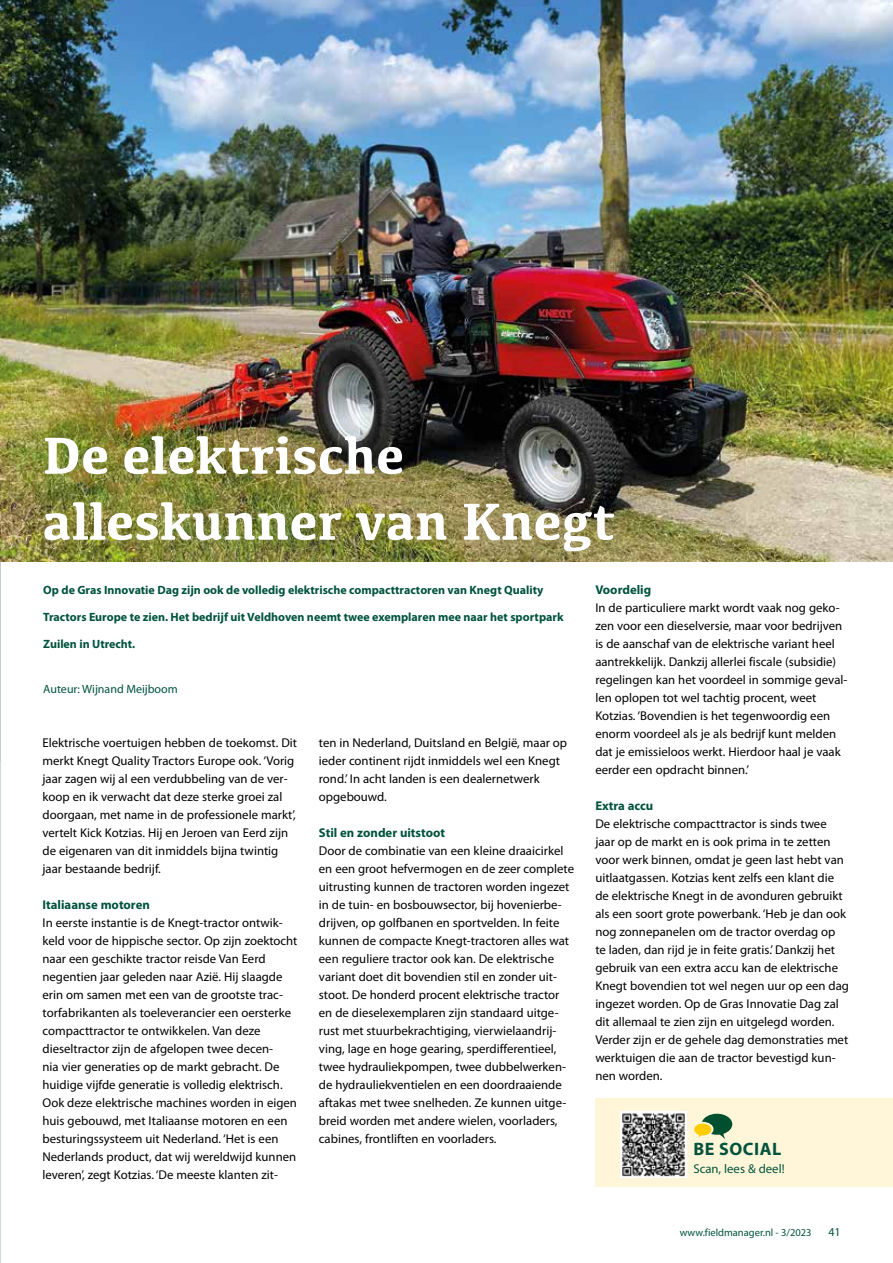
<style>
.page{position:relative;width:893px;height:1263px;background:#fff}
.page>*{position:absolute;margin:0;border:0;box-sizing:border-box;transform-origin:0 0}
.t1{font:700 54px/66px "Kefa";color:#fff}
.t2{font:700 18px "Myriad Pro";letter-spacing:.03em;color:#00533d}
.t3{font:12.75px/18px "Myriad Pro";color:#000}
.t4{font:700 12.75px "Myriad Pro";color:#00533d}
.t5{font:12.75px "Myriad Pro";color:#00533d}
.t6{font:700 12px "Myriad Pro";color:#00533d}
.t7{font:12px "Myriad Pro";color:#00533d}
.t8{font:10.5px "Myriad Pro";color:#00533d}
</style>
<div class="page">
<img style="left:0;top:607px;width:1px;height:238px">
<svg style="left:0;top:561px;width:1px;height:234px"></svg>
<img style="left:0;top:0;width:893px;height:561px">
<div style="left:595px;top:1098px;width:298px;height:89px;background:#fff5d8"></div>
<img style="left:621px;top:1111px;width:65px;height:66px">
<svg style="left:694px;top:1114px;width:38px;height:25px"></svg>
<h1 class="t1" style="left:43px;top:420px;width:574px">De elektrische alleskunner van Knegt</h1>
<p class="t6" style="left:43px;top:582px;width:502px">Op de Gras Innovatie Dag zijn ook de volledig elektrische compacttractoren van Knegt Quality</p>
<p class="t6" style="left:43px;top:609px;width:522px">Tractors Europe te zien. Het bedrijf uit Veldhoven neemt twee exemplaren mee naar het sportpark</p>
<p class="t6" style="left:43px;top:636px;width:94px">Zuilen in Utrecht.</p>
<p class="t7" style="left:43px;top:682px;width:136px">Auteur: Wijnand Meijboom</p>
<p class="t3" style="left:43px;top:734px;width:256px">Elektrische voertuigen hebben de toekomst. Dit merkt Knegt Quality Tractors Europe ook. ‘Vorig jaar zagen wij al een verdubbeling van de ver&shy;koop en ik verwacht dat deze sterke groei zal doorgaan, met name in de professionele markt’, vertelt Kick Kotzias. Hij en Jeroen van Eerd zijn de eigenaren van dit inmiddels bijna twintig jaar bestaande bedrijf.</p>
<p class="t4" style="left:43px;top:896px;width:109px">Italiaanse motoren</p>
<p class="t3" style="left:43px;top:914px;width:256px">In eerste instantie is de Knegt-tractor ontwik&shy;keld voor de hippische sector. Op zijn zoektocht naar een geschikte tractor reisde Van Eerd negentien jaar geleden naar Azië. Hij slaagde erin om samen met een van de grootste trac&shy;torfabrikanten als toeleverancier een oersterke compacttractor te ontwikkelen. Van deze dieseltractor zijn de afgelopen twee decen-<br>nia vier generaties op de markt gebracht. De huidige vijfde generatie is volledig elektrisch.<br>Ook deze elektrische machines worden in eigen huis gebouwd, met Italiaanse motoren en een besturingssysteem uit Nederland. ‘Het is een Nederlands product, dat wij wereldwijd kunnen leveren’, zegt Kotzias. ‘De meeste klanten zit-</p>
<p class="t3" style="left:319px;top:734px;width:250px">ten in Nederland, Duitsland en België, maar op ieder continent rijdt inmiddels wel een Knegt rond.’ In acht landen is een dealernetwerk opgebouwd.</p>
<p class="t4" style="left:319px;top:824px;width:128px">Stil en zonder uitstoot</p>
<p class="t3" style="left:319px;top:842px;width:257px">Door de combinatie van een kleine draaicirkel en een groot hefvermogen en de zeer complete uitrusting kunnen de tractoren worden ingezet in de tuin- en bosbouwsector, bij hovenierbe&shy;drijven, op golfbanen en sportvelden. In feite kunnen de compacte Knegt-tractoren alles wat een reguliere tractor ook kan. De elektrische variant doet dit bovendien stil en zonder uit&shy;stoot. De honderd procent elektrische tractor en de dieselexemplaren zijn standaard uitge&shy;rust met stuurbekrachtiging, vierwielaandrij&shy;ving, lage en hoge gearing, sperdifferentieel, twee hydrauliekpompen, twee dubbelwerken&shy;de hydrauliekventielen en een doordraaiende aftakas met twee snelheden. Ze kunnen uitge&shy;breid worden met andere wielen, voorladers, cabines, frontliften en voorladers.</p>
<p class="t4" style="left:595px;top:582px;width:57px">Voordelig</p>
<p class="t3" style="left:595px;top:599px;width:254px">In de particuliere markt wordt vaak nog geko&shy;zen voor een dieselversie, maar voor bedrijven is de aanschaf van de elektrische variant heel aantrekkelijk. Dankzij allerlei fiscale (subsidie) regelingen kan het voordeel in sommige geval&shy;len oplopen tot wel tachtig procent, weet Kotzias. ‘Bovendien is het tegenwoordig een enorm voordeel als je als bedrijf kunt melden dat je emissieloos werkt. Hierdoor haal je vaak eerder een opdracht binnen.’</p>
<p class="t4" style="left:595px;top:798px;width:60px">Extra accu</p>
<p class="t3" style="left:595px;top:815px;width:255px">De elektrische compacttractor is sinds twee jaar op de markt en is ook prima in te zetten voor werk binnen, omdat je geen last hebt van uitlaatgassen. Kotzias kent zelfs een klant die de elektrische Knegt in de avonduren gebruikt als een soort grote powerbank. ‘Heb je dan ook nog zonnepanelen om de tractor overdag op te laden, dan rijd je in feite gratis.’ Dankzij het gebruik van een extra accu kan de elektrische Knegt bovendien tot wel negen uur op een dag ingezet worden. Op de Gras Innovatie Dag zal dit allemaal te zien zijn en uitgelegd worden.<br>Verder zijn er de gehele dag demonstraties met werktuigen die aan de tractor bevestigd kun&shy;nen worden.</p>
<h2 class="t2" style="left:693px;top:1137px;width:89px">BE SOCIAL</h2>
<p class="t5" style="left:693px;top:1161px;width:93px">Scan, lees &amp; deel!</p>
<p class="t8" style="left:680px;top:1226px;width:133px">www.fieldmanager.nl - 3/2023</p>
<p class="t7" style="left:828px;top:1224px;width:14px">41</p>
</div>
